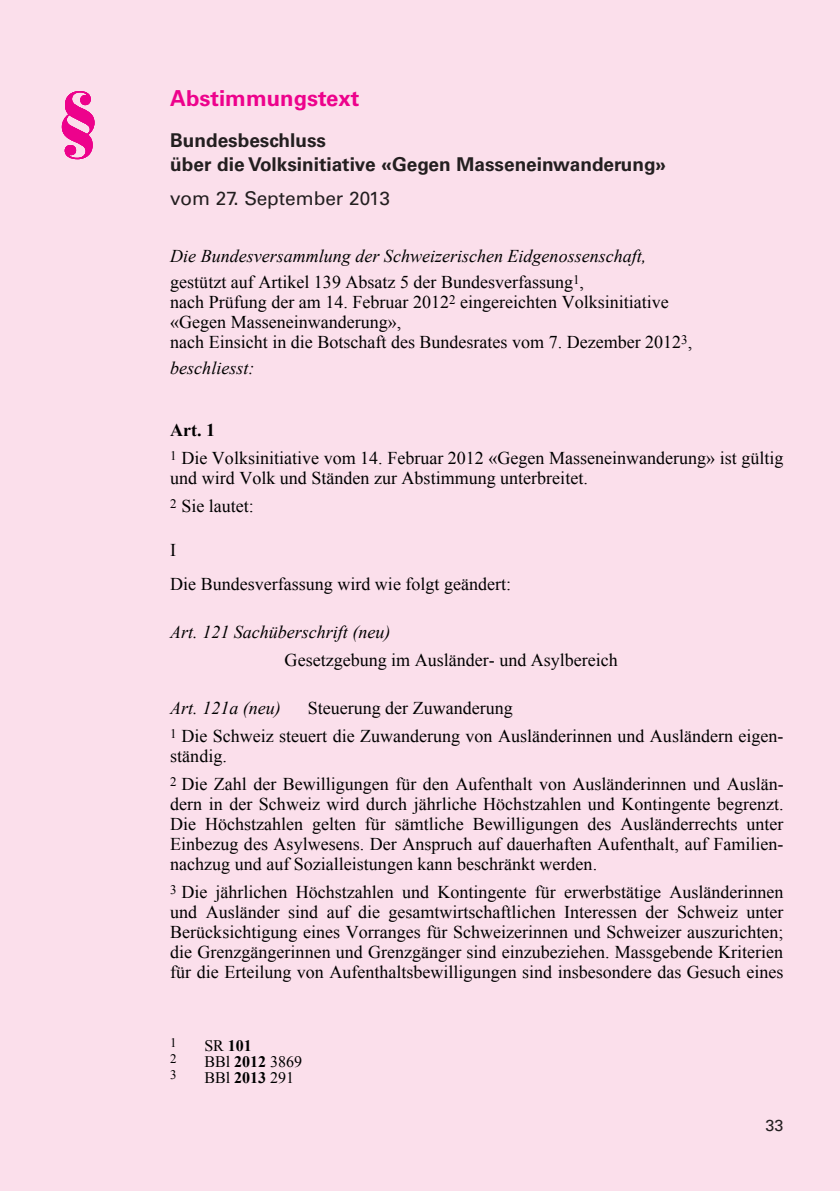
<style>
.page{position:relative;width:840px;height:1191px;background:#fff}
.page>*{position:absolute;margin:0;border:0;box-sizing:border-box;transform-origin:0 0}
.t1{font:900 70px "Bauer Bodoni";color:#ed028c}
.t2{font:700 22px "Univers";color:#ed028c}
.t3{font:700 19px/24px "Univers";color:#231f20}
.t4{font:19px "Univers";color:#231f20}
.t5{font:18px/20px "Times New Roman";color:#000}
.t6{font:italic 18px/26px "Times New Roman";color:#000}
.t7{font:16px "Times New Roman";color:#000}
.t8{font:700 16px "Times New Roman";color:#000}
.t9{font:16px "Univers";color:#231f20}
.t10{font:13px "Times New Roman";color:#000}
.s1{font-style:normal}
.s2{font-weight:700}
.s3{font-weight:400}
</style>
<div class="page">
<div style="left:0;top:0;width:839px;height:1191px;background:#fbdfeb"></div>
<h1 class="t1" style="left:57px;top:91px;width:44px">§</h1>
<p class="t2" style="left:170px;top:90px;width:190px">Abstimmungstext</p>
<p class="t3" style="left:170px;top:130px;width:497px">Bundesbeschluss<br>über die Volksinitiative «Gegen Masseneinwanderung»</p>
<p class="t4" style="left:170px;top:191px;width:221px">vom 27. September 2013</p>
<p class="t6" style="left:170px;top:242px;width:477px">Die Bundesversammlung der Schweizerischen Eidgenossenschaft, <span class="s1">gestützt auf Artikel 139 Absatz 5 der Bundesverfassung</span><sup>1</sup><span class="s1">,</span></p>
<p class="t5" style="left:170px;top:291px;width:523px">nach Prüfung der am 14. Februar 2012<sup>2</sup> eingereichten Volksinitiative «Gegen Masseneinwanderung»,<br>nach Einsicht in die Botschaft des Bundesrates vom 7. Dezember 2012<sup>3</sup>,</p>
<p class="t6" style="left:170px;top:354px;width:86px">beschliesst:</p>
<p class="t5" style="left:170px;top:415px;width:614px;line-height:28px"><span class="s2">Art. 1<br></span><sup>1</sup> Die Volksinitiative vom 14. Februar 2012 «Gegen Masseneinwanderung» ist gültig</p>
<p class="t5" style="left:170px;top:463px;width:419px;line-height:28px">und wird Volk und Ständen zur Abstimmung unterbreitet.<br><sup>2</sup> Sie lautet:</p>
<p class="t5" style="left:170px;top:532px;width:342px;line-height:34px">I<br>Die Bundesverfassung wird wie folgt geändert:</p>
<p class="t6" style="left:170px;top:618px;width:221px">Art. 121 Sachüberschrift (neu)</p>
<p class="t5" style="left:284px;top:649px;width:334px">Gesetzgebung im Ausländer- und Asylbereich</p>
<p class="t6" style="left:170px;top:694px;width:112px">Art. 121a (neu)</p>
<p class="t5" style="left:307px;top:693px;width:12px">S</p>
<p class="t5" style="left:170px;top:693px;width:614px;line-height:28px;text-indent:137px">Steuerung der Zuwanderung<br><sup>1</sup> Die Schweiz steuert die Zuwanderung von Ausländerinnen und Ausländern eigen-</p>
<p class="t5" style="left:170px;top:741px;width:614px;line-height:28px">ständig.<br><sup>2</sup> Die Zahl der Bewilligungen für den Aufenthalt von Ausländerinnen und Auslän-</p>
<p class="t5" style="left:170px;top:793px;width:614px;text-align:justify">dern in der Schweiz wird durch jährliche Höchstzahlen und Kontingente begrenzt.<br>Die Höchstzahlen gelten für sämtliche Bewilligungen des Ausländerrechts unter Einbezug des Asylwesens. Der Anspruch auf dauerhaften Aufenthalt, auf Familien&shy;nachzug und auf Sozialleistungen kann beschränkt werden.</p>
<p class="t5" style="left:170px;top:881px;width:614px;text-align:justify"><sup>3</sup> Die jährlichen Höchstzahlen und Kontingente für erwerbstätige Ausländerinnen und Ausländer sind auf die gesamtwirtschaftlichen Interessen der Schweiz unter Berücksichtigung eines Vorranges für Schweizerinnen und Schweizer auszurichten; die Grenzgängerinnen und Grenzgänger sind einzubeziehen. Massgebende Kriterien für die Erteilung von Aufenthaltsbewilligungen sind insbesondere das Gesuch eines</p>
<p class="t10" style="left:170px;top:1035px;width:8px">1</p>
<p class="t8" style="left:204px;top:1036px;width:49px"><span class="s3">SR</span> 101</p>
<p class="t10" style="left:170px;top:1051px;width:8px">2</p>
<p class="t7" style="left:204px;top:1052px;width:99px">BBl <span class="s2">2012</span> 3869</p>
<p class="t10" style="left:170px;top:1067px;width:8px">3</p>
<p class="t7" style="left:204px;top:1068px;width:91px">BBl <span class="s2">2013</span> 291</p>
<p class="t9" style="left:765px;top:1119px;width:19px">33</p>
</div>
